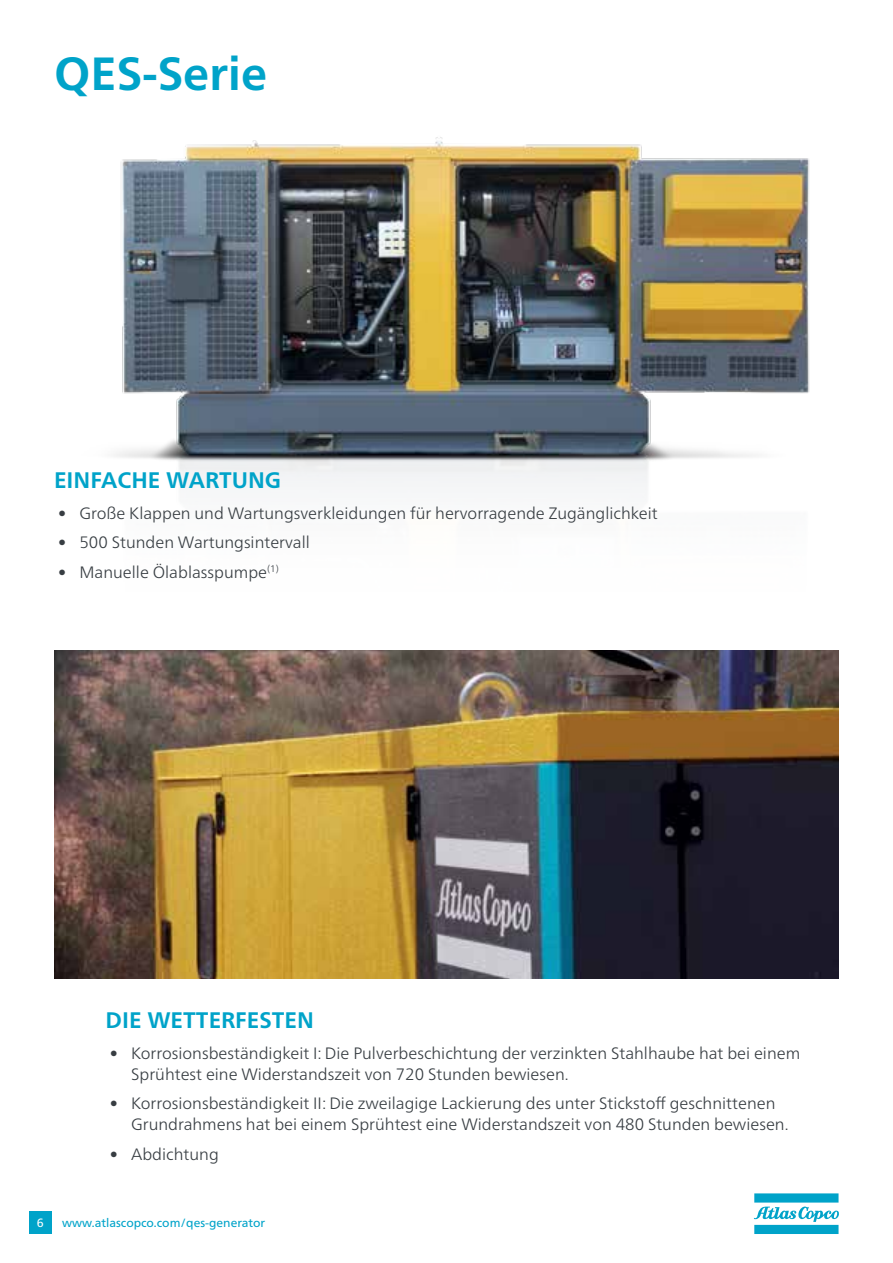
<style>
.page{position:relative;width:893px;height:1263px;background:#fff}
.page>*{position:absolute;margin:0;border:0;box-sizing:border-box;transform-origin:0 0}
.t1{font:700 46.5px "Neue Frutiger World";color:#00a3c9}
.t2{font:700 22.5px "Neue Frutiger World";color:#00a3c9}
.t3{font:300 16.5px/21px "Neue Frutiger World";color:#373d42}
.t4{font:12px "Neue Frutiger World";color:#00a3c9}
.t5{font:12px "Neue Frutiger World";color:#fff}
</style>
<div class="page">
<svg style="left:754px;top:1193px;width:85px;height:41px"></svg>
<div style="left:29px;top:1211px;width:22px;height:23px;background:#00a3c9"></div>
<img style="left:114px;top:137px;width:696px;height:353px">
<img style="left:54px;top:650px;width:785px;height:329px">
<h1 class="t1" style="left:54px;top:33px;width:215px">QES-Serie</h1>
<h2 class="t2" style="left:54px;top:461px;width:229px">EINFACHE WARTUNG</h2>
<p class="t3" style="left:58px;top:503px;width:601px">• Große Klappen und Wartungsverkleidungen für hervorragende Zugänglichkeit</p>
<p class="t3" style="left:58px;top:532px;width:253px">• 500 Stunden Wartungsintervall</p>
<p class="t3" style="left:58px;top:562px;width:222px">• Manuelle Ölablasspumpe<sup>(1)</sup></p>
<h2 class="t2" style="left:106px;top:1000px;width:210px">DIE WETTERFESTEN</h2>
<p class="t3" style="left:131px;top:1042px;width:671px;text-indent:-21px">• Korrosionsbeständigkeit I: Die Pulverbeschichtung der verzinkten Stahlhaube hat bei einem<br>Sprühtest eine Widerstandszeit von 720 Stunden bewiesen.</p>
<p class="t3" style="left:131px;top:1093px;width:659px;text-indent:-21px">• Korrosionsbeständigkeit II: Die zweilagige Lackierung des unter Stickstoff geschnittenen<br>Grundrahmens hat bei einem Sprühtest eine Widerstandszeit von 480 Stunden bewiesen.</p>
<p class="t3" style="left:110px;top:1143px;width:110px">• Abdichtung</p>
<p class="t5" style="left:37px;top:1214px;width:8px">6</p>
<p class="t4" style="left:62px;top:1213px;width:205px">www.atlascopco.com/qes-generator</p>
</div>
